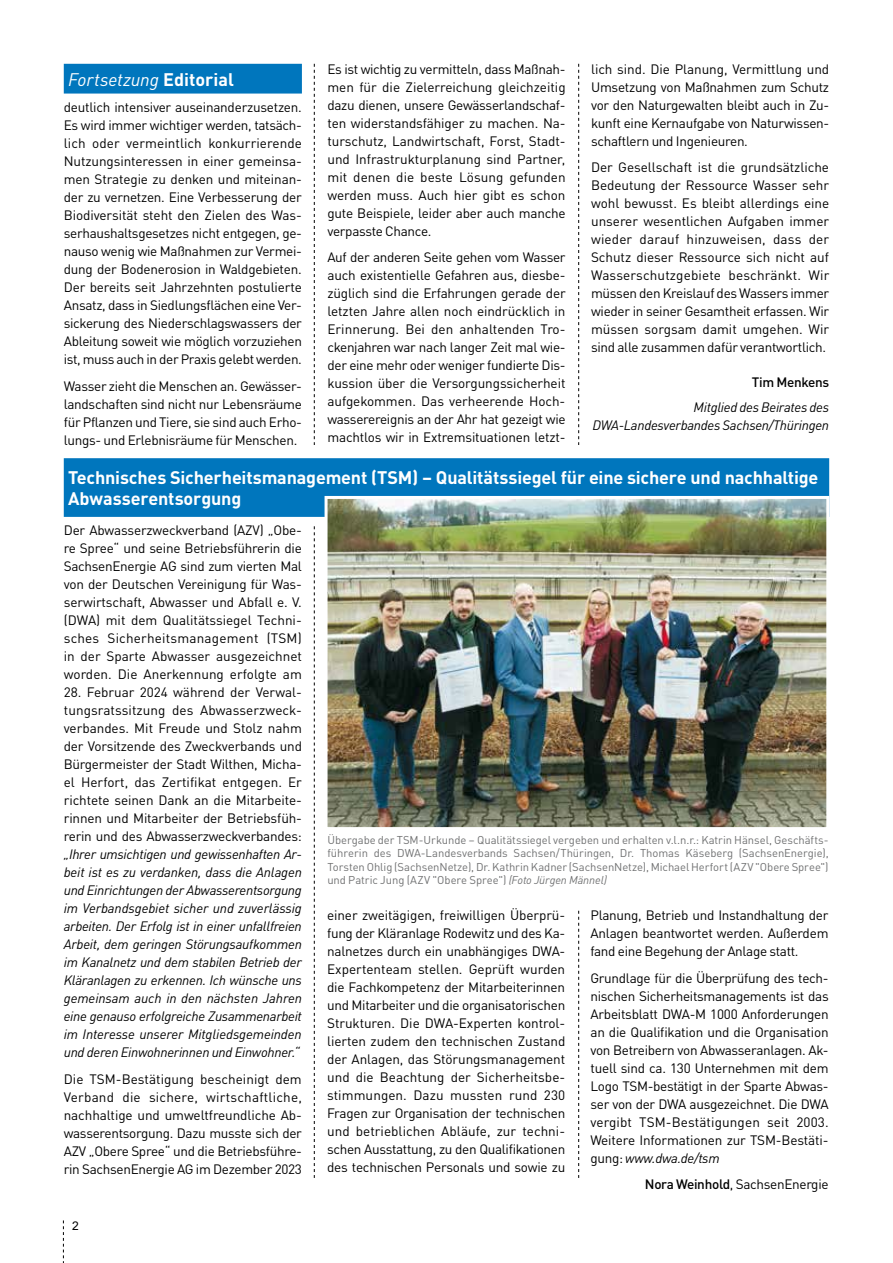
<style>
.page{position:relative;width:893px;height:1263px;background:#fff}
.page>*{position:absolute;margin:0;border:0;box-sizing:border-box;transform-origin:0 0}
.t1{font:700 18px/21.6px "DINOT";letter-spacing:-.01em;color:#fff}
.t2{font:italic 18px "DINOT";letter-spacing:-.005em;color:#fff}
.t3{font:13.5px/18px "DINOT";letter-spacing:-.02em;color:#000;text-align:justify}
.t4{font:italic 13.5px/18px "DINOT";letter-spacing:-.02em;color:#000;text-align:justify}
.t5{font:500 13.5px "DINOT";letter-spacing:-.02em;color:#000}
.t6{font:12px "Arial";color:#000}
.t7{font:11.25px/13.5px "DINOT";letter-spacing:-.005em;color:#707172;text-align:justify}
.s1{font-weight:700;font-style:normal}
.s2{font-style:italic}
.s3{font-weight:500}
</style>
<div class="page">
<svg style="left:63px;top:1220px;width:1px;height:43px"></svg>
<svg style="left:314px;top:64px;width:1px;height:1114px"></svg>
<svg style="left:578px;top:64px;width:1px;height:1114px"></svg>
<div style="left:302px;top:445px;width:25px;height:80px;background:#fff"></div>
<div style="left:566px;top:445px;width:26px;height:465px;background:#fff"></div>
<div style="left:64px;top:64px;width:238px;height:30px;background:#0076bd"></div>
<div style="left:64px;top:458px;width:765px;height:59px;background:#0076bd"></div>
<img style="left:329px;top:500px;width:496px;height:326px">
<div style="left:325px;top:496px;width:504px;height:334px;border:3px solid #fff"></div>
<h1 class="t2" style="left:68px;top:66px;width:167px">Fortsetzung <span class="s1">Editorial</span></h1>
<p class="t3" style="left:64px;top:98px;width:240px">deutlich intensiver auseinanderzusetzen.<br>Es wird immer wichtiger werden, tatsäch&shy;lich oder vermeintlich konkurrierende Nutzungsinteressen in einer gemeinsa&shy;men Strategie zu denken und miteinan&shy;der zu vernetzen. Eine Verbesserung der Biodiversität steht den Zielen des Was&shy;serhaushaltsgesetzes nicht entgegen, ge&shy;nauso wenig wie Maßnahmen zur Vermei&shy;dung der Bodenerosion in Waldgebieten.<br>Der bereits seit Jahrzehnten postulierte Ansatz, dass in Siedlungsflächen eine Ver&shy;sickerung des Niederschlagswassers der Ableitung soweit wie möglich vorzuziehen ist, muss auch in der Praxis gelebt werden.</p>
<p class="t3" style="left:64px;top:376px;width:240px">Wasser zieht die Menschen an. Gewässer&shy;landschaften sind nicht nur Lebensräume für Pflanzen und Tiere, sie sind auch Erho&shy;lungs- und Erlebnisräume für Menschen.</p>
<p class="t3" style="left:327px;top:59px;width:240px">Es ist wichtig zu vermitteln, dass Maßnah&shy;men für die Zielerreichung gleichzeitig dazu dienen, unsere Gewässerlandschaf&shy;ten widerstandsfähiger zu machen. Na&shy;turschutz, Landwirtschaft, Forst, Stadt&shy;und Infrastrukturplanung sind Partner, mit denen die beste Lösung gefunden werden muss. Auch hier gibt es schon gute Beispiele, leider aber auch manche verpasste Chance.</p>
<p class="t3" style="left:327px;top:247px;width:240px">Auf der anderen Seite gehen vom Wasser auch existentielle Gefahren aus, diesbe&shy;züglich sind die Erfahrungen gerade der letzten Jahre allen noch eindrücklich in Erinnerung. Bei den anhaltenden Tro&shy;ckenjahren war nach langer Zeit mal wie&shy;der eine mehr oder weniger fundierte Dis&shy;kussion über die Versorgungssicherheit aufgekommen. Das verheerende Hoch&shy;wasserereignis an der Ahr hat gezeigt wie machtlos wir in Extremsituationen letzt-</p>
<p class="t3" style="left:591px;top:59px;width:240px">lich sind. Die Planung, Vermittlung und Umsetzung von Maßnahmen zum Schutz vor den Naturgewalten bleibt auch in Zu&shy;kunft eine Kernaufgabe von Naturwissen&shy;schaftlern und Ingenieuren.</p>
<p class="t3" style="left:591px;top:158px;width:240px">Der Gesellschaft ist die grundsätzliche Bedeutung der Ressource Wasser sehr wohl bewusst. Es bleibt allerdings eine unserer wesentlichen Aufgaben immer wieder darauf hinzuweisen, dass der Schutz dieser Ressource sich nicht auf Wasserschutzgebiete beschränkt. Wir müssen den Kreislauf des Wassers immer wieder in seiner Gesamtheit erfassen. Wir müssen sorgsam damit umgehen. Wir sind alle zusammen dafür verantwortlich.</p>
<p class="t5" style="left:752px;top:372px;width:79px">Tim Menkens</p>
<p class="t4" style="left:593px;top:397px;width:238px;text-align:right">Mitglied des Beirates des<br>DWA-Landesverbandes Sachsen/Thüringen</p>
<h1 class="t1" style="left:68px;top:465px;width:752px">Technisches Sicherheitsmanagement (TSM) – Qualitätssiegel für eine sichere und nachhaltige<br>Abwasserentsorgung</h1>
<p class="t3" style="left:64px;top:521px;width:240px">Der Abwasserzweckverband (AZV) „Obe&shy;re Spree“ und seine Betriebsführerin die SachsenEnergie AG sind zum vierten Mal von der Deutschen Vereinigung für Was&shy;serwirtschaft, Abwasser und Abfall e. V. (DWA) mit dem Qualitätssiegel Techni&shy;sches Sicherheitsmanagement (TSM) in der Sparte Abwasser ausgezeichnet worden. Die Anerkennung erfolgte am</p>
<p class="t3" style="left:64px;top:683px;width:240px">28. Februar 2024 während der Verwal&shy;tungsratssitzung des Abwasserzweck&shy;verbandes. Mit Freude und Stolz nahm der Vorsitzende des Zweckverbands und Bürgermeister der Stadt Wilthen, Micha&shy;el Herfort, das Zertifikat entgegen. Er richtete seinen Dank an die Mitarbeite&shy;rinnen und Mitarbeiter der Betriebsfüh&shy;rerin und des Abwasserzweckverbandes:</p>
<p class="t4" style="left:64px;top:845px;width:240px">„Ihrer umsichtigen und gewissenhaften Ar&shy;beit ist es zu verdanken, dass die Anlagen und Einrichtungen der Abwasserentsorgung im Verbandsgebiet sicher und zuverlässig arbeiten. Der Erfolg ist in einer unfallfreien Arbeit, dem geringen Störungsaufkommen im Kanalnetz und dem stabilen Betrieb der Kläranlagen zu erkennen. Ich wünsche uns gemeinsam auch in den nächsten Jahren eine genauso erfolgreiche Zusammenarbeit im Interesse unserer Mitgliedsgemeinden und deren Einwohnerinnen und Einwohner.“</p>
<p class="t3" style="left:64px;top:1069px;width:240px">Die TSM-Bestätigung bescheinigt dem Verband die sichere, wirtschaftliche, nachhaltige und umweltfreundliche Ab&shy;wasserentsorgung. Dazu musste sich der AZV „Obere Spree“ und die Betriebsführe&shy;rin SachsenEnergie AG im Dezember 2023</p>
<p class="t6" style="left:72px;top:1217px;width:8px">2</p>
<p class="t7" style="left:327px;top:832px;width:503px">Übergabe der TSM-Urkunde – Qualitätssiegel vergeben und erhalten v.l.n.r.: Katrin Hänsel, Geschäfts&shy;führerin des DWA-Landesverbands Sachsen/Thüringen, Dr. Thomas Käseberg (SachsenEnergie), Torsten Ohlig (SachsenNetze), Dr. Kathrin Kadner (SachsenNetze), Michael Herfort (AZV "Obere Spree") und Patric Jung (AZV "Obere Spree") <span class="s2">(Foto Jürgen Männel)</span></p>
<p class="t3" style="left:327px;top:905px;width:240px">einer zweitägigen, freiwilligen Überprü&shy;fung der Kläranlage Rodewitz und des Ka&shy;nalnetzes durch ein unabhängiges DWA-Expertenteam stellen. Geprüft wurden die Fachkompetenz der Mitarbeiterinnen und Mitarbeiter und die organisatorischen Strukturen. Die DWA-Experten kontrol&shy;lierten zudem den technischen Zustand der Anlagen, das Störungsmanagement und die Beachtung der Sicherheitsbe&shy;stimmungen. Dazu mussten rund 230<br>Fragen zur Organisation der technischen und betrieblichen Abläufe, zur techni&shy;schen Ausstattung, zu den Qualifikationen des technischen Personals und sowie zu</p>
<p class="t3" style="left:590px;top:905px;width:240px">Planung, Betrieb und Instandhaltung der Anlagen beantwortet werden. Außerdem fand eine Begehung der Anlage statt.</p>
<p class="t3" style="left:590px;top:968px;width:240px">Grundlage für die Überprüfung des tech&shy;nischen Sicherheitsmanagements ist das Arbeitsblatt DWA-M 1000 Anforderungen an die Qualifikation und die Organisation von Betreibern von Abwasseranlagen. Ak&shy;tuell sind ca. 130 Unternehmen mit dem Logo TSM-bestätigt in der Sparte Abwas&shy;ser von der DWA ausgezeichnet. Die DWA vergibt TSM-Bestätigungen seit 2003.<br>Weitere Informationen zur TSM-Bestäti&shy;gung: <span class="s2">www.dwa.de/tsm</span></p>
<p class="t3" style="left:645px;top:1174px;width:185px"><span class="s3">Nora Weinhold</span>, SachsenEnergie</p>
</div>
